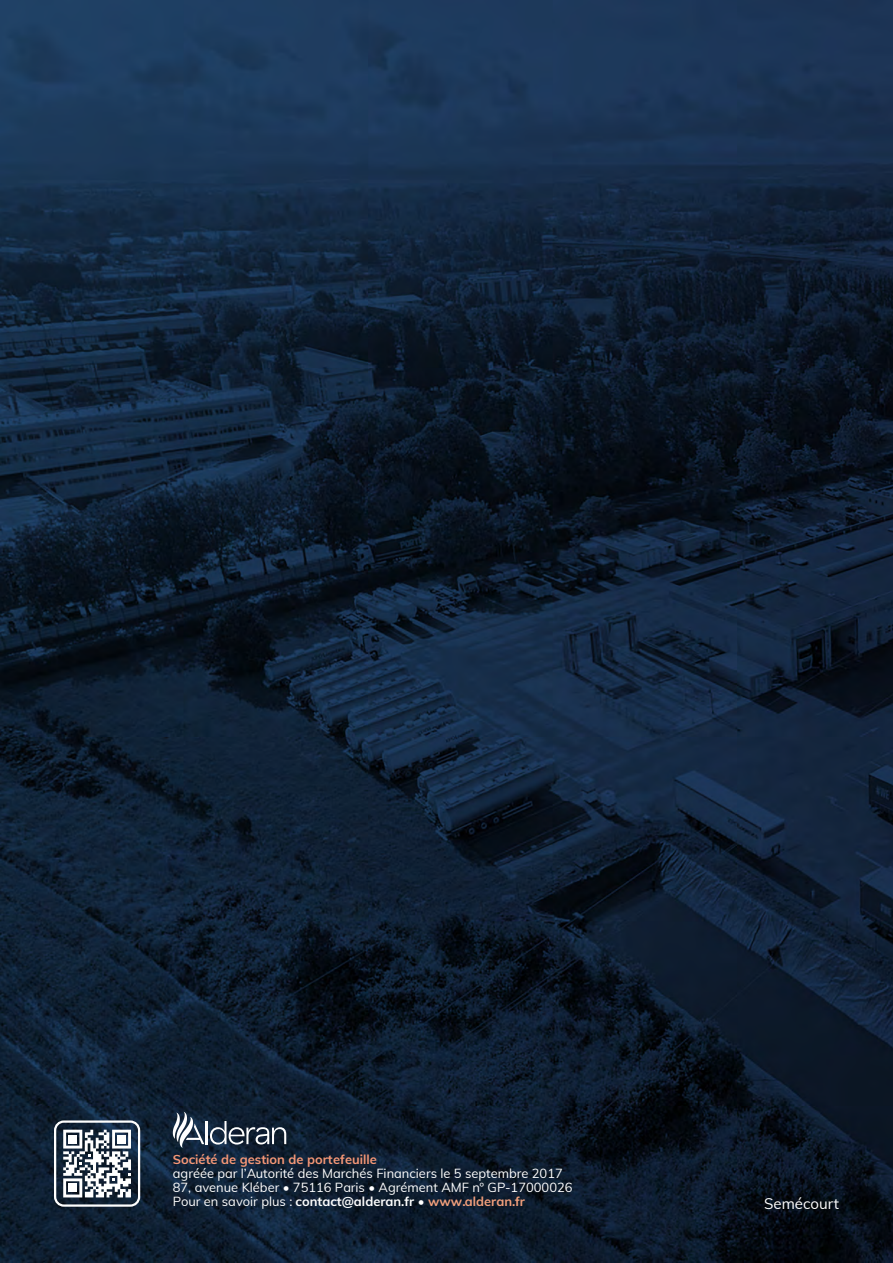
<style>
.page{position:relative;width:893px;height:1263px;background:#fff}
.page>*{position:absolute;margin:0;border:0;box-sizing:border-box;transform-origin:0 0}
.t1{font:15px "Muli";color:#fff}
.t2{font:12.9px/14.2px "Muli";color:#fff}
.t3{font:700 12.9px "Muli";color:#f69877}
.s1{font-weight:700}
.s2{font-weight:700;color:#f3a07c}
</style>
<div class="page">
<img style="left:0;top:0;width:893px;height:1263px">
<hr style="left:206px;top:1121px;width:2px;height:23px;background:#fff">
<svg style="left:210px;top:1121px;width:76px;height:23px;background:#4b5766"></svg>
<svg style="left:173px;top:1112px;width:31px;height:36px"></svg>
<svg style="left:63px;top:1130px;width:68px;height:67px"></svg>
<div style="left:69px;top:1184px;width:8px;height:8px;background:#fff"></div>
<div style="left:69px;top:1135px;width:8px;height:8px;background:#fff"></div>
<div style="left:117px;top:1135px;width:9px;height:8px;background:#fff"></div>
<div style="left:54px;top:1120px;width:86px;height:87px;border:2px solid #fff;border-radius:9px"></div>
<p class="t3" style="left:173px;top:1149px;width:206px">Société de gestion de portefeuille</p>
<p class="t2" style="left:173px;top:1165px;width:401px">agréée par l’Autorité des Marchés Financiers le 5 septembre 2017<br>87, avenue Kléber • 75116 Paris • Agrément AMF n° GP-17000026<br>Pour en savoir plus : <span class="s1">contact@alderan.fr</span> • <span class="s2">www.alderan.fr</span></p>
<p class="t1" style="left:764px;top:1193px;width:76px">Semécourt</p>
</div>
